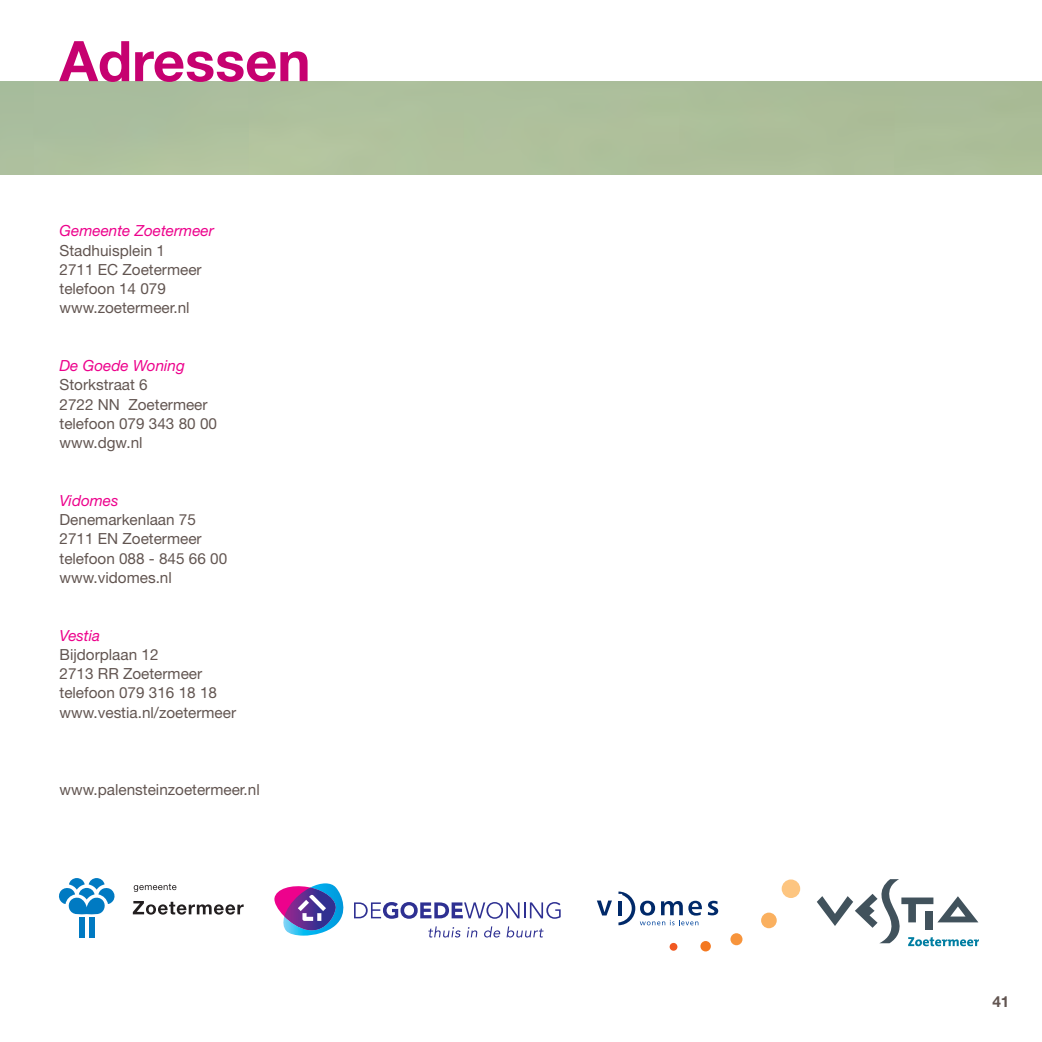
<style>
.page{position:relative;width:1042px;height:1042px;background:#fff}
.page>*{position:absolute;margin:0;border:0;box-sizing:border-box;transform-origin:0 0}
._2_Paginatitel{font:700 56px "Helvetica Neue";color:#c60170}
.Body_Tekst{font:15.4px "Helvetica Neue";color:#625551}
._0_Body_Vet{font:italic 15.4px "Helvetica Neue";color:#ed028c}
.t1{font:700 15.4px "Helvetica Neue";color:#625551}
</style>
<div class="page">
<svg style="left:274px;top:883px;width:287px;height:54px"></svg>
<svg style="left:817px;top:879px;width:162px;height:67px"></svg>
<svg style="left:597px;top:900px;width:15px;height:15px"></svg>
<svg style="left:708px;top:901px;width:10px;height:14px"></svg>
<svg style="left:618px;top:891px;width:84px;height:34px"></svg>
<hr style="left:618px;top:900px;width:4px;height:15px;background:#002969">
<div style="left:669px;top:943px;width:8px;height:7px;background:#f15921;border-radius:50%"></div>
<div style="left:700px;top:941px;width:11px;height:10px;background:#f47921;border-radius:50%"></div>
<div style="left:730px;top:933px;width:12px;height:12px;background:#f7943c;border-radius:50%"></div>
<div style="left:761px;top:912px;width:16px;height:16px;background:#fab05f;border-radius:50%"></div>
<div style="left:781px;top:879px;width:19px;height:19px;background:#fdc580;border-radius:50%"></div>
<svg style="left:69px;top:878px;width:16px;height:11px"></svg>
<svg style="left:89px;top:878px;width:16px;height:11px"></svg>
<svg style="left:59px;top:887px;width:56px;height:28px"></svg>
<div style="left:79px;top:917px;width:5px;height:20px;background:#007ac2"></div>
<div style="left:89px;top:917px;width:5px;height:20px;background:#007ac2"></div>
<svg style="left:133px;top:901px;width:111px;height:13px"></svg>
<svg style="left:134px;top:884px;width:42px;height:8px"></svg>
<p class="_2_Paginatitel" style="left:60px;top:27px;width:252px">Adressen</p>
<p class="_0_Body_Vet" style="left:60px;top:222px;width:156px">Gemeente Zoetermeer</p>
<p class="Body_Tekst" style="left:60px;top:241px;width:107px">Stadhuisplein 1</p>
<p class="Body_Tekst" style="left:60px;top:260px;width:144px">2711 EC Zoetermeer</p>
<p class="Body_Tekst" style="left:60px;top:279px;width:108px">telefoon 14 079</p>
<p class="Body_Tekst" style="left:60px;top:299px;width:132px">www.zoetermeer.nl</p>
<p class="_0_Body_Vet" style="left:60px;top:356px;width:127px">De Goede Woning</p>
<p class="Body_Tekst" style="left:60px;top:376px;width:90px">Storkstraat 6</p>
<p class="Body_Tekst" style="left:60px;top:395px;width:150px">2722 NN Zoetermeer</p>
<p class="Body_Tekst" style="left:60px;top:414px;width:159px">telefoon 079 343 80 00</p>
<p class="Body_Tekst" style="left:60px;top:433px;width:85px">www.dgw.nl</p>
<p class="_0_Body_Vet" style="left:60px;top:491px;width:60px">Vidomes</p>
<p class="Body_Tekst" style="left:60px;top:510px;width:138px">Denemarkenlaan 75</p>
<p class="Body_Tekst" style="left:60px;top:530px;width:144px">2711 EN Zoetermeer</p>
<p class="Body_Tekst" style="left:60px;top:549px;width:169px">telefoon 088 - 845 66 00</p>
<p class="Body_Tekst" style="left:60px;top:568px;width:114px">www.vidomes.nl</p>
<p class="_0_Body_Vet" style="left:60px;top:626px;width:42px">Vestia</p>
<p class="Body_Tekst" style="left:60px;top:645px;width:100px">Bijdorplaan 12</p>
<p class="Body_Tekst" style="left:60px;top:664px;width:144px">2713 RR Zoetermeer</p>
<p class="Body_Tekst" style="left:60px;top:684px;width:159px">telefoon 079 316 18 18</p>
<p class="Body_Tekst" style="left:60px;top:703px;width:178px">www.vestia.nl/zoetermeer</p>
<p class="Body_Tekst" style="left:60px;top:780px;width:202px">www.palensteinzoetermeer.nl</p>
<p class="t1" style="left:992px;top:991px;width:19px">41</p>
</div>
